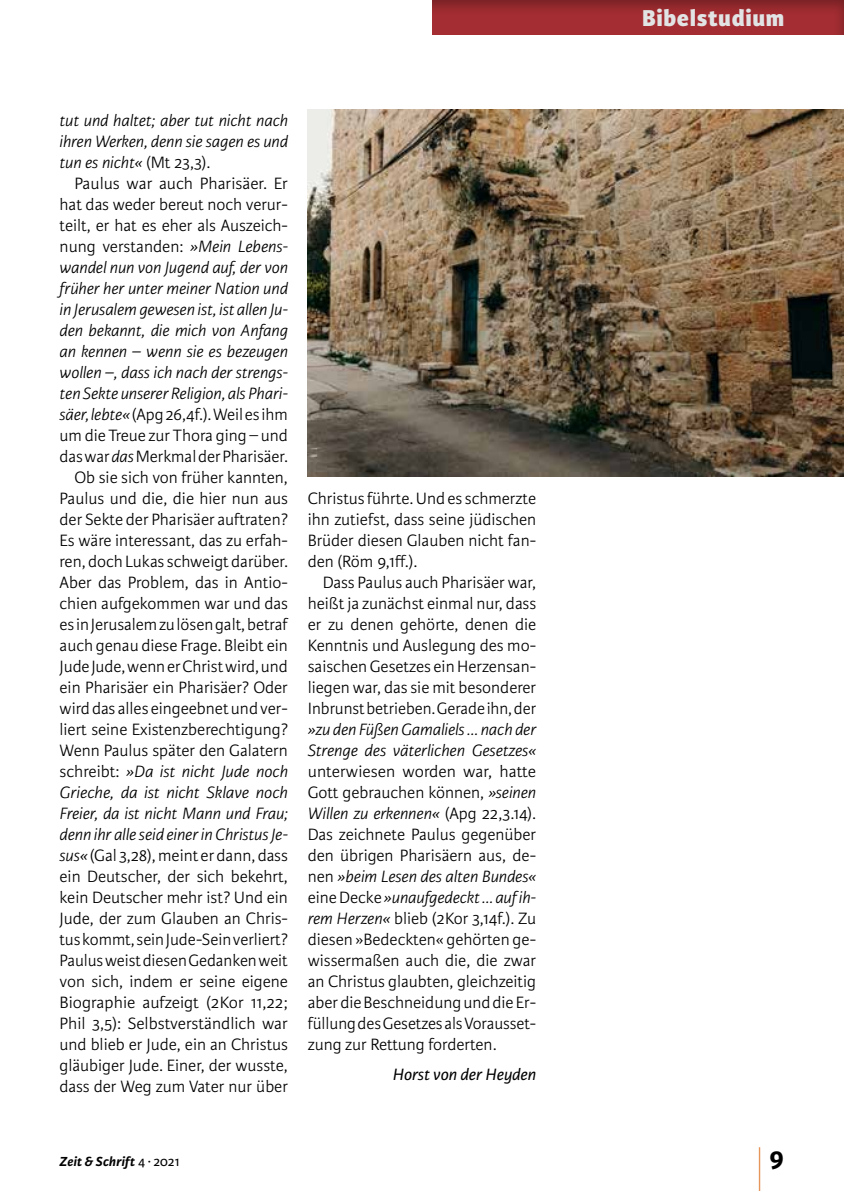
<style>
.page{position:relative;width:844px;height:1191px;background:#fff}
.page>*{position:absolute;margin:0;border:0;box-sizing:border-box;transform-origin:0 0}
.t1{font:300 59.5px "Karmina Sans Basic";color:#df7427;scale:.29 1}
.t2{font:700 28px "Karmina Sans Basic";color:#000}
.t3{font:800 24.5px "Karmina Sans Basic";letter-spacing:.03em;color:#e2e3e4}
.t4{font:300 17.5px/21px "Karmina Sans Basic";color:#000;text-align:justify}
.t5{font:italic 300 17.5px/21px "Karmina Sans Basic";color:#000;text-align:justify}
.t6{font:italic 17.5px "Karmina Sans Basic";color:#000}
.t7{font:italic 700 14px "Karmina Sans Basic";letter-spacing:.015em;color:#000}
.s1{font-style:normal}
.s2{font-style:italic}
.s3{font-weight:400;font-style:normal}
</style>
<div class="page">
<div style="left:430px;top:0;width:413px;height:35px;background:#000;opacity:.3"></div>
<img style="left:308px;top:109px;width:535px;height:367px">
<p class="t5" style="left:60px;top:110px;width:230px">tut und haltet; aber tut nicht nach ihren Werken, denn sie sagen es und tun es nicht« <span class="s1">(Mt 23,3).</span></p>
<p class="t4" style="left:60px;top:173px;width:230px;text-align:right">Paulus war auch Pharisäer. Er hat das weder bereut noch verur&shy;teilt, er hat es eher als Auszeich&shy;nung verstanden: <span class="s2">»Mein Lebens&shy;wandel nun von Jugend auf, der von früher her unter meiner Nation und in Jerusalem gewesen ist, ist allen Ju&shy;den bekannt, die mich von Anfang an kennen – wenn sie es bezeugen wollen –, dass ich nach der strengs&shy;ten Sekte unserer Religion, als Phari&shy;säer, lebte«</span> (Apg 26,4f.). Weil es ihm um die Treue zur Thora ging – und das war <span class="s2">das</span> Merkmal der Pharisäer.<br>Ob sie sich von früher kannten, Paulus und die, die hier nun aus der Sekte der Pharisäer auftraten?<br>Es wäre interessant, das zu erfah&shy;ren, doch Lukas schweigt darüber.<br>Aber das Problem, das in Antio&shy;chien aufgekommen war und das es in Jerusalem zu lösen galt, betraf auch genau diese Frage. Bleibt ein Jude Jude, wenn er Christ wird, und ein Pharisäer ein Pharisäer? Oder wird das alles eingeebnet und ver&shy;liert seine Existenzberechtigung?<br>Wenn Paulus später den Galatern schreibt: <span class="s2">»Da ist nicht Jude noch Grieche, da ist nicht Sklave noch Freier, da ist nicht Mann und Frau; denn ihr alle seid einer in Christus Je&shy;sus«</span> (Gal 3,28), meint er dann, dass ein Deutscher, der sich bekehrt, kein Deutscher mehr ist? Und ein Jude, der zum Glauben an Chris&shy;tus kommt, sein Jude-Sein verliert?<br>Paulus weist diesen Gedanken weit von sich, indem er seine eigene Biographie aufzeigt (2Kor 11,22; Phil 3,5): Selbstverständlich war und blieb er Jude, ein an Christus gläubiger Jude. Einer, der wusste, dass der Weg zum Vater nur über</p>
<p class="t4" style="left:308px;top:488px;width:230px">Christus führte. Und es schmerzte ihn zutiefst, dass seine jüdischen Brüder diesen Glauben nicht fan&shy;den (Röm 9,1ff.).</p>
<p class="t4" style="left:308px;top:572px;width:230px;text-indent:15px">Dass Paulus auch Pharisäer war, heißt ja zunächst einmal nur, dass er zu denen gehörte, denen die Kenntnis und Auslegung des mo&shy;saischen Gesetzes ein Herzensan&shy;liegen war, das sie mit besonderer Inbrunst betrieben. Gerade ihn, der</p>
<p class="t5" style="left:308px;top:719px;width:230px">»zu den Füßen Gamaliels … nach der<br>Strenge des väterlichen Gesetzes«</p>
<p class="t4" style="left:308px;top:761px;width:230px">unterwiesen worden war, hatte Gott gebrauchen können, <span class="s2">»seinen Willen zu erkennen«</span> (Apg 22,3.14).<br>Das zeichnete Paulus gegenüber den übrigen Pharisäern aus, de&shy;nen <span class="s2">»beim Lesen des alten Bundes« </span>eine Decke <span class="s2">»unaufgedeckt … auf ih&shy;rem Herzen«</span> blieb (2Kor 3,14f.). Zu diesen »Bedeckten« gehörten ge&shy;wissermaßen auch die, die zwar an Christus glaubten, gleichzeitig aber die Beschneidung und die Er&shy;füllung des Gesetzes als Vorausset&shy;zung zur Rettung forderten.</p>
<p class="t6" style="left:392px;top:1065px;width:145px">Horst von der Heyden</p>
<h3 class="t3" style="left:642px;top:4px;width:144px">Bibelstudium</h3>
<h1 class="t1" style="left:757px;top:1140px;width:17px">|</h1>
<p class="t7" style="left:60px;top:1153px;width:121px">Zeit &amp; Schrift <span class="s3">4 ∙ 2021</span></p>
<h2 class="t2" style="left:769px;top:1141px;width:17px">9</h2>
</div>
